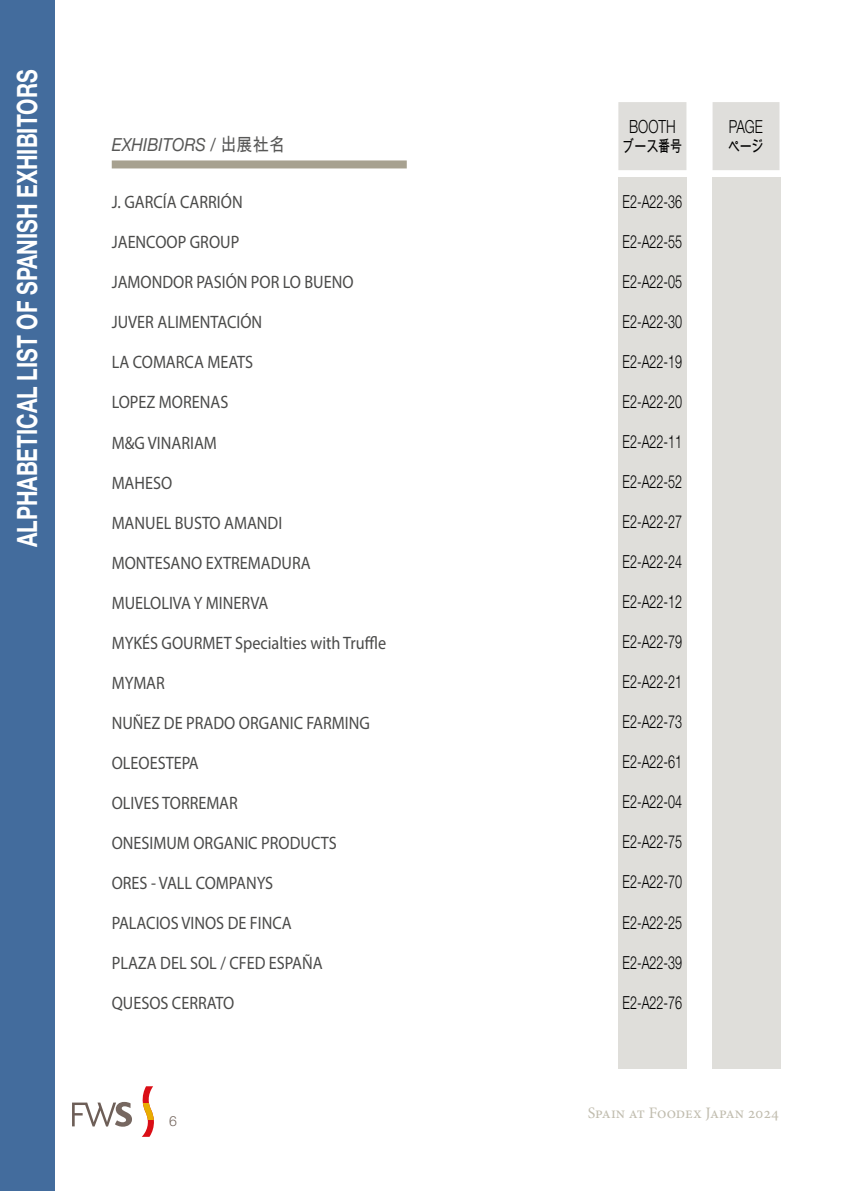
<style>
.page{position:relative;width:851px;height:1191px;background:#fff}
.page>*{position:absolute;margin:0;border:0;box-sizing:border-box;transform-origin:0 0}
.t1{font:700 28px "Helvetica Neue LT Pro";color:#fff;scale:.75 1}
.t2{font:300 18.2px "Helvetica Neue LT Pro";color:#000;scale:.75 1}
.t3{font:18px "Myriad Pro";color:#4a4a49;scale:.9 1}
.t4{font:300 18px "Helvetica Neue LT Pro";color:#000;scale:.7 1}
.t5{font:italic 18px "Helvetica Neue LT Pro";color:#575756;scale:.9 1}
.t6{font:300 18px "Helvetica Neue LT Pro";color:#000;scale:.75 1}
.t7{font:16px "Minion Pro";color:#c1bdaf}
.t8{font:16px "Arial Unicode MS";letter-spacing:-.01em;color:#000;scale:.75 1}
.t9{font:300 14px "Helvetica Neue LT Pro";color:#75675f}
.s1{font-family:"Arial Unicode MS";font-style:normal}
</style>
<div class="page">
<div style="left:112px;top:160px;width:294px;height:8px;background:#a7a190"></div>
<svg style="left:142px;top:1086px;width:12px;height:50px"></svg>
<svg style="left:72px;top:1101px;width:60px;height:25px"></svg>
<div style="left:712px;top:177px;width:68px;height:892px;background:#dfdeda"></div>
<div style="left:712px;top:102px;width:67px;height:68px;background:#dfdedb"></div>
<div style="left:618px;top:102px;width:68px;height:68px;background:#dfdedb"></div>
<div style="left:618px;top:177px;width:68px;height:892px;background:#dfdeda"></div>
<div style="left:0;top:0;width:55px;height:1191px;background:#436c9d"></div>
<h1 class="t1" style="left:10px;top:547px;width:638px;rotate:-90deg">ALPHABETICAL LIST OF SPANISH EXHIBITORS</h1>
<p class="t5" style="left:112px;top:133px;width:194px">EXHIBITORS / <span class="s1">出展社名</span></p>
<p class="t3" style="left:112px;top:191px;width:147px">J. GARCÍA CARRIÓN</p>
<p class="t3" style="left:112px;top:231px;width:143px">JAENCOOP GROUP</p>
<p class="t3" style="left:112px;top:271px;width:270px">JAMONDOR PASIÓN POR LO BUENO</p>
<p class="t3" style="left:112px;top:311px;width:169px">JUVER ALIMENTACIÓN</p>
<p class="t3" style="left:112px;top:351px;width:158px">LA COMARCA MEATS</p>
<p class="t3" style="left:112px;top:391px;width:131px">LOPEZ MORENAS</p>
<p class="t3" style="left:112px;top:431px;width:118px">M&amp;G VINARIAM</p>
<p class="t3" style="left:112px;top:471px;width:69px">MAHESO</p>
<p class="t3" style="left:112px;top:511px;width:191px">MANUEL BUSTO AMANDI</p>
<p class="t3" style="left:112px;top:551px;width:222px">MONTESANO EXTREMADURA</p>
<p class="t3" style="left:112px;top:591px;width:176px">MUELOLIVA Y MINERVA</p>
<p class="t3" style="left:112px;top:631px;width:306px">MYKÉS GOURMET Specialties with Truffle</p>
<p class="t3" style="left:112px;top:671px;width:61px">MYMAR</p>
<p class="t3" style="left:112px;top:711px;width:288px">NUÑEZ DE PRADO ORGANIC FARMING</p>
<p class="t3" style="left:112px;top:751px;width:98px">OLEOESTEPA</p>
<p class="t3" style="left:112px;top:791px;width:142px">OLIVES TORREMAR</p>
<p class="t3" style="left:112px;top:831px;width:251px">ONESIMUM ORGANIC PRODUCTS</p>
<p class="t3" style="left:112px;top:871px;width:181px">ORES - VALL COMPANYS</p>
<p class="t3" style="left:112px;top:911px;width:201px">PALACIOS VINOS DE FINCA</p>
<p class="t3" style="left:112px;top:951px;width:236px">PLAZA DEL SOL / CFED ESPAÑA</p>
<p class="t3" style="left:112px;top:991px;width:138px">QUESOS CERRATO</p>
<p class="t9" style="left:169px;top:1112px;width:9px">6</p>
<p class="t2" style="left:629px;top:115px;width:63px">BOOTH</p>
<p class="t8" style="left:622px;top:135px;width:81px">ブース番号</p>
<p class="t4" style="left:622px;top:190px;width:87px">E2-A22-36</p>
<p class="t4" style="left:622px;top:230px;width:87px">E2-A22-55</p>
<p class="t4" style="left:622px;top:270px;width:87px">E2-A22-05</p>
<p class="t4" style="left:622px;top:310px;width:87px">E2-A22-30</p>
<p class="t4" style="left:622px;top:350px;width:87px">E2-A22-19</p>
<p class="t4" style="left:622px;top:390px;width:87px">E2-A22-20</p>
<p class="t4" style="left:622px;top:430px;width:87px">E2-A22-11</p>
<p class="t4" style="left:622px;top:470px;width:87px">E2-A22-52</p>
<p class="t4" style="left:622px;top:510px;width:87px">E2-A22-27</p>
<p class="t4" style="left:622px;top:551px;width:87px">E2-A22-24</p>
<p class="t4" style="left:622px;top:591px;width:87px">E2-A22-12</p>
<p class="t4" style="left:622px;top:631px;width:87px">E2-A22-79</p>
<p class="t4" style="left:622px;top:671px;width:87px">E2-A22-21</p>
<p class="t4" style="left:622px;top:711px;width:87px">E2-A22-73</p>
<p class="t4" style="left:622px;top:751px;width:87px">E2-A22-61</p>
<p class="t4" style="left:622px;top:791px;width:87px">E2-A22-04</p>
<p class="t4" style="left:622px;top:831px;width:87px">E2-A22-75</p>
<p class="t4" style="left:622px;top:871px;width:87px">E2-A22-70</p>
<p class="t4" style="left:622px;top:911px;width:87px">E2-A22-25</p>
<p class="t4" style="left:622px;top:951px;width:87px">E2-A22-39</p>
<p class="t4" style="left:622px;top:991px;width:87px">E2-A22-76</p>
<p class="t6" style="left:728px;top:116px;width:47px">PAGE</p>
<p class="t8" style="left:727px;top:135px;width:49px">ページ</p>
<p class="t7" style="left:587px;top:1101px;width:192px">Spain at Foodex Japan 2024</p>
</div>
